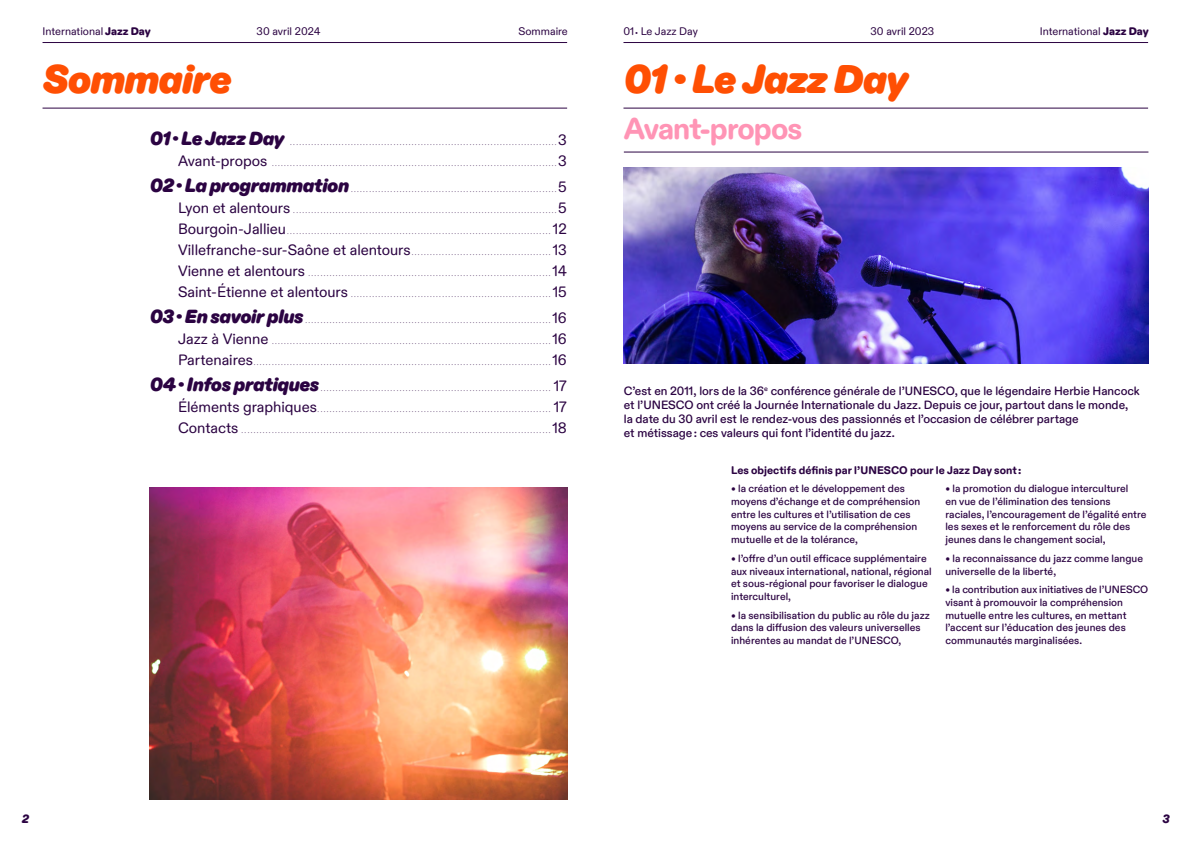
<style>
.page{position:relative;width:1191px;height:842px;background:#fff}
.page>*{position:absolute;margin:0;border:0;box-sizing:border-box;transform-origin:0 0}
.t1{font:italic 900 40px "ABC Diatype Rounded";letter-spacing:-.025em;color:#ff4f03}
.t2{font:800 30px "ABC Diatype Rounded";letter-spacing:-.03em;color:#ff94b5}
.t3{font:200 condensed 16px/20.8px "Avenir Next LT Pro";color:#2b0342;text-align:justify}
.t4{font:500 12px/14px "ABC Diatype Rounded";letter-spacing:-.005em;color:#2b0342}
.t5{font:italic 900 12px "ABC Diatype Rounded";color:#2b0342}
.t6{font:11px "ABC Diatype Rounded";color:#2b0342}
.t7{font:800 11px "ABC Diatype Rounded";letter-spacing:.005em;color:#2b0342}
.t8{font:500 10.5px/12.8px "ABC Diatype Rounded";color:#2b0342}
.s1{font-weight:900}
.s2{font-size:7px}
.s3{font-family:"ABC Diatype Rounded";font-weight:900;font-style:italic;font-stretch:normal;font-size:19px}
.s4{font-family:"ABC Diatype Rounded";font-weight:400;font-stretch:normal;font-size:15px}
</style>
<div class="page">
<hr style="left:43px;top:42px;width:524px;height:1px;background:#2b0342">
<hr style="left:623px;top:42px;width:525px;height:1px;background:#2b0342">
<hr style="left:43px;top:108px;width:524px;height:1px;background:#2b0342">
<hr style="left:623px;top:108px;width:525px;height:1px;background:#2b0342">
<img style="left:150px;top:488px;width:417px;height:311px">
<hr style="left:624px;top:152px;width:524px;height:1px;background:#2b0342">
<img style="left:624px;top:168px;width:524px;height:195px">
<p class="t6" style="left:43px;top:25px;width:110px">International <span class="s1">Jazz Day</span></p>
<p class="t6" style="left:257px;top:25px;width:65px">30 avril 2024</p>
<p class="t6" style="left:518px;top:25px;width:51px">Sommaire</p>
<p class="t6" style="left:623px;top:25px;width:76px">01 <span class="s2">•</span> Le Jazz Day</p>
<p class="t6" style="left:870px;top:25px;width:65px">30 avril 2023</p>
<p class="t6" style="left:1039px;top:25px;width:111px">International <span class="s1">Jazz Day</span></p>
<h1 class="t1" style="left:43px;top:55px;width:191px">Sommaire</h1>
<h1 class="t1" style="left:623px;top:55px;width:287px">01 · Le Jazz Day</h1>
<p class="t3" style="left:150px;top:129px;width:419px;text-align:right"><span class="s3">01 · Le Jazz Day</span> ........................................................................................<span class="s4">3<br>Avant-propos</span> ..............................................................................................<span class="s4">3</span></p>
<p class="t3" style="left:178px;top:176px;width:390px;text-indent:-28px"><span class="s3">02 · La programmation</span>....................................................................<span class="s4">5<br>Lyon et alentours</span> .......................................................................................<span class="s4">5<br>Bourgoin-Jallieu</span>.......................................................................................<span class="s4">12<br>Villefranche-sur-Saône et alentours</span>..............................................<span class="s4">13<br>Vienne et alentours</span> ................................................................................<span class="s4">14<br>Saint-Étienne et alentours</span> ..................................................................<span class="s4">15</span></p>
<p class="t3" style="left:178px;top:307px;width:390px;text-indent:-28px"><span class="s3">03 · En savoir plus</span>.................................................................................<span class="s4">16<br>Jazz à Vienne</span> ............................................................................................<span class="s4">16<br>Partenaires</span>..................................................................................................<span class="s4">16</span></p>
<p class="t3" style="left:178px;top:375px;width:390px;text-indent:-28px"><span class="s3">04 · Infos pratiques</span>............................................................................ <span class="s4">17<br>Éléments graphiques</span>............................................................................. <span class="s4">17<br>Contacts</span> ......................................................................................................<span class="s4">18</span></p>
<h2 class="t2" style="left:624px;top:111px;width:180px">Avant-propos</h2>
<p class="t4" style="left:624px;top:384px;width:517px">C’est en 2011, lors de la 36<sup>e</sup> conférence générale de l’UNESCO, que le légendaire Herbie Hancock et l’UNESCO ont créé la Journée Internationale du Jazz. Depuis ce jour, partout dans le monde, la date du 30 avril est le rendez-vous des passionnés et l’occasion de célébrer partage<br>et métissage : ces valeurs qui font l’identité du jazz.</p>
<p class="t7" style="left:731px;top:463px;width:292px">Les objectifs définis par l’UNESCO pour le Jazz Day sont :</p>
<p class="t8" style="left:731px;top:482px;width:191px">• la création et le développement des moyens d’échange et de compréhension entre les cultures et l’utilisation de ces moyens au service de la compréhension mutuelle et de la tolérance,</p>
<p class="t8" style="left:731px;top:552px;width:202px">• l’offre d’un outil efficace supplémentaire aux niveaux international, national, régional et sous-régional pour favoriser le dialogue interculturel,</p>
<p class="t8" style="left:731px;top:609px;width:200px">• la sensibilisation du public au rôle du jazz dans la diffusion des valeurs universelles inhérentes au mandat de l’UNESCO,</p>
<p class="t8" style="left:945px;top:482px;width:203px">• la promotion du dialogue interculturel<br>en vue de l’élimination des tensions raciales, l’encouragement de l’égalité entre les sexes et le renforcement du rôle des jeunes dans le changement social,</p>
<p class="t8" style="left:945px;top:552px;width:199px">• la reconnaissance du jazz comme langue universelle de la liberté,</p>
<p class="t8" style="left:945px;top:583px;width:204px">• la contribution aux initiatives de l’UNESCO visant à promouvoir la compréhension mutuelle entre les cultures, en mettant l’accent sur l’éducation des jeunes des communautés marginalisées.</p>
<p class="t5" style="left:22px;top:811px;width:9px">2</p>
<p class="t5" style="left:1162px;top:811px;width:9px">3</p>
</div>
